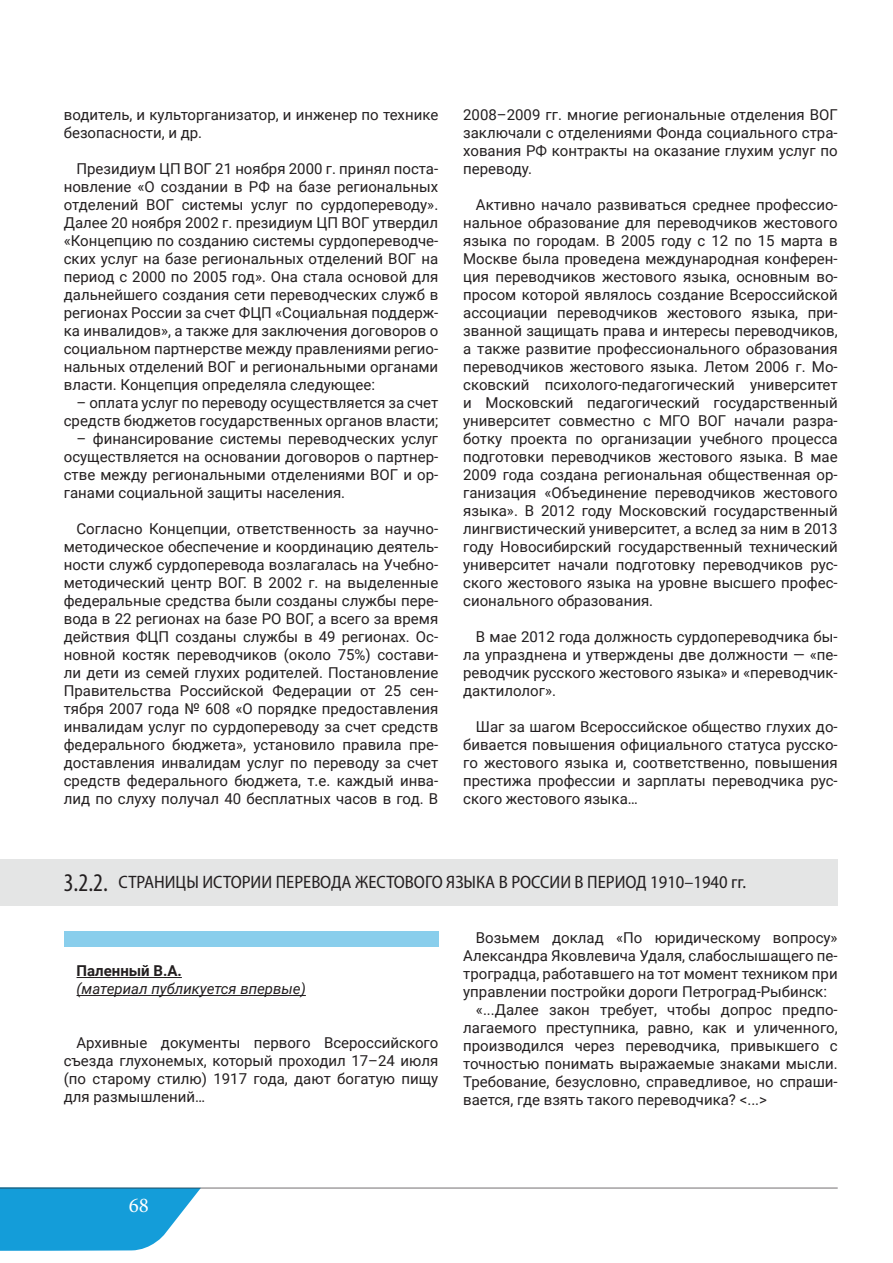
<style>
.page{position:relative;width:893px;height:1263px;background:#fff}
.page>*{position:absolute;margin:0;border:0;box-sizing:border-box;transform-origin:0 0}
.Paragraph_Style_1{font:condensed 25.5px "Myriad Pro";color:#231f20}
.t1{font:21px "Minion Pro";color:#fff}
.Paragraph_Style_1-2{font:semi-condensed 18px "Myriad Pro";color:#231f20}
.текст{font:15px/18px "Roboto";color:#231f20;text-align:justify}
.текст-2{font:italic 15px "Roboto";color:#231f20}
.текст-3{font:700 15px "Roboto";color:#231f20}
</style>
<div class="page">
<svg style="left:0;top:1189px;width:200px;height:62px;background:#32a9dd"></svg>
<hr style="left:0;top:1187px;width:838px;height:2px;background:#231f20">
<div style="left:0;top:860px;width:838px;height:46px;background:#e4e5e5"></div>
<div style="left:64px;top:932px;width:374px;height:15px;background:#89ceec"></div>
<hr style="left:77px;top:977px;width:105px;height:1px;background:#231f20">
<hr style="left:77px;top:995px;width:229px;height:1px;background:#231f20">
<p class="текст" style="left:64px;top:105px;width:376px">водитель, и культорганизатор, и инженер по технике безопасности, и др.</p>
<p class="текст" style="left:64px;top:159px;width:376px;text-indent:13px">Президиум ЦП ВОГ 21 ноября 2000 г. принял поста&shy;новление «О создании в РФ на базе региональных отделений ВОГ системы услуг по сурдопереводу».<br>Далее 20 ноября 2002 г. президиум ЦП ВОГ утвердил «Концепцию по созданию системы сурдопереводче&shy;ских услуг на базе региональных отделений ВОГ на период с 2000 по 2005 год». Она стала основой для дальнейшего создания сети переводческих служб в регионах России за счет ФЦП «Социальная поддерж&shy;ка инвалидов», а также для заключения договоров о социальном партнерстве между правлениями регио&shy;нальных отделений ВОГ и региональными органами власти. Концепция определяла следующее:</p>
<p class="текст" style="left:64px;top:393px;width:376px;text-align:right">– оплата услуг по переводу осуществляется за счет средств бюджетов государственных органов власти;</p>
<p class="текст" style="left:64px;top:429px;width:376px;text-indent:13px">– финансирование системы переводческих услуг осуществляется на основании договоров о партнер&shy;стве между региональными отделениями ВОГ и ор&shy;ганами социальной защиты населения.</p>
<p class="текст" style="left:64px;top:519px;width:376px;text-indent:13px">Согласно Концепции, ответственность за научно&shy;методическое обеспечение и координацию деятель&shy;ности служб сурдоперевода возлагалась на Учебно&shy;методический центр ВОГ. В 2002 г. на выделенные федеральные средства были созданы службы пере&shy;вода в 22 регионах на базе РО ВОГ, а всего за время действия ФЦП созданы службы в 49 регионах. Ос&shy;новной костяк переводчиков (около 75%) состави&shy;ли дети из семей глухих родителей. Постановление Правительства Российской Федерации от 25 сен&shy;тября 2007 года № 608 «О порядке предоставления инвалидам услуг по сурдопереводу за счет средств федерального бюджета», установило правила пре&shy;доставления инвалидам услуг по переводу за счет средств федерального бюджета, т.е. каждый инва&shy;лид по слуху получал 40 бесплатных часов в год. В</p>
<p class="текст" style="left:463px;top:105px;width:376px">2008–2009 гг. многие региональные отделения ВОГ заключали с отделениями Фонда социального стра&shy;хования РФ контракты на оказание глухим услуг по переводу.</p>
<p class="текст" style="left:463px;top:195px;width:376px;text-indent:13px">Активно начало развиваться среднее профессио&shy;нальное образование для переводчиков жестового языка по городам. В 2005 году с 12 по 15 марта в Москве была проведена международная конферен&shy;ция переводчиков жестового языка, основным во&shy;просом которой являлось создание Всероссийской ассоциации переводчиков жестового языка, при&shy;званной защищать права и интересы переводчиков, а также развитие профессионального образования переводчиков жестового языка. Летом 2006 г. Мо&shy;сковский психолого-педагогический университет и Московский педагогический государственный университет совместно с МГО ВОГ начали разра&shy;ботку проекта по организации учебного процесса подготовки переводчиков жестового языка. В мае 2009 года создана региональная общественная ор&shy;ганизация «Объединение переводчиков жестового языка». В 2012 году Московский государственный лингвистический университет, а вслед за ним в 2013 году Новосибирский государственный технический университет начали подготовку переводчиков рус&shy;ского жестового языка на уровне высшего профес&shy;сионального образования.</p>
<p class="текст" style="left:463px;top:627px;width:376px;text-indent:13px">В мае 2012 года должность сурдопереводчика бы&shy;ла упразднена и утверждены две должности — «пе&shy;реводчик русского жестового языка» и «переводчик&shy;дактилолог».</p>
<p class="текст" style="left:463px;top:717px;width:376px;text-indent:13px">Шаг за шагом Всероссийское общество глухих до&shy;бивается повышения официального статуса русско&shy;го жестового языка и, соответственно, повышения престижа профессии и зарплаты переводчика рус&shy;ского жестового языка…</p>
<p class="Paragraph_Style_1" style="left:64px;top:868px;width:46px">3.2.2.</p>
<p class="Paragraph_Style_1-2" style="left:118px;top:872px;width:629px">СТРАНИЦЫ ИСТОРИИ ПЕРЕВОДА ЖЕСТОВОГО ЯЗЫКА В РОССИИ В ПЕРИОД 1910–1940 гг.</p>
<p class="текст-3" style="left:77px;top:960px;width:107px">Паленный В.А.</p>
<p class="текст-2" style="left:77px;top:978px;width:231px">(материал публикуется впервые)</p>
<p class="текст" style="left:64px;top:1033px;width:376px;text-indent:13px">Архивные документы первого Всероссийского съезда глухонемых, который проходил 17–24 июля (по старому стилю) 1917 года, дают богатую пищу для размышлений…</p>
<p class="текст" style="left:463px;top:928px;width:376px;text-indent:13px">Возьмем доклад «По юридическому вопросу» Александра Яковлевича Удаля, слабослышащего пе&shy;троградца, работавшего на тот момент техником при управлении постройки дороги Петроград-Рыбинск:</p>
<p class="текст" style="left:463px;top:1000px;width:376px;text-indent:13px">«...Далее закон требует, чтобы допрос предпо&shy;лагаемого преступника, равно, как и уличенного, производился через переводчика, привыкшего с точностью понимать выражаемые знаками мысли.<br>Требование, безусловно, справедливое, но спраши&shy;вается, где взять такого переводчика? &lt;...&gt;</p>
<h2 class="t1" style="left:129px;top:1191px;width:22px">68</h2>
</div>
